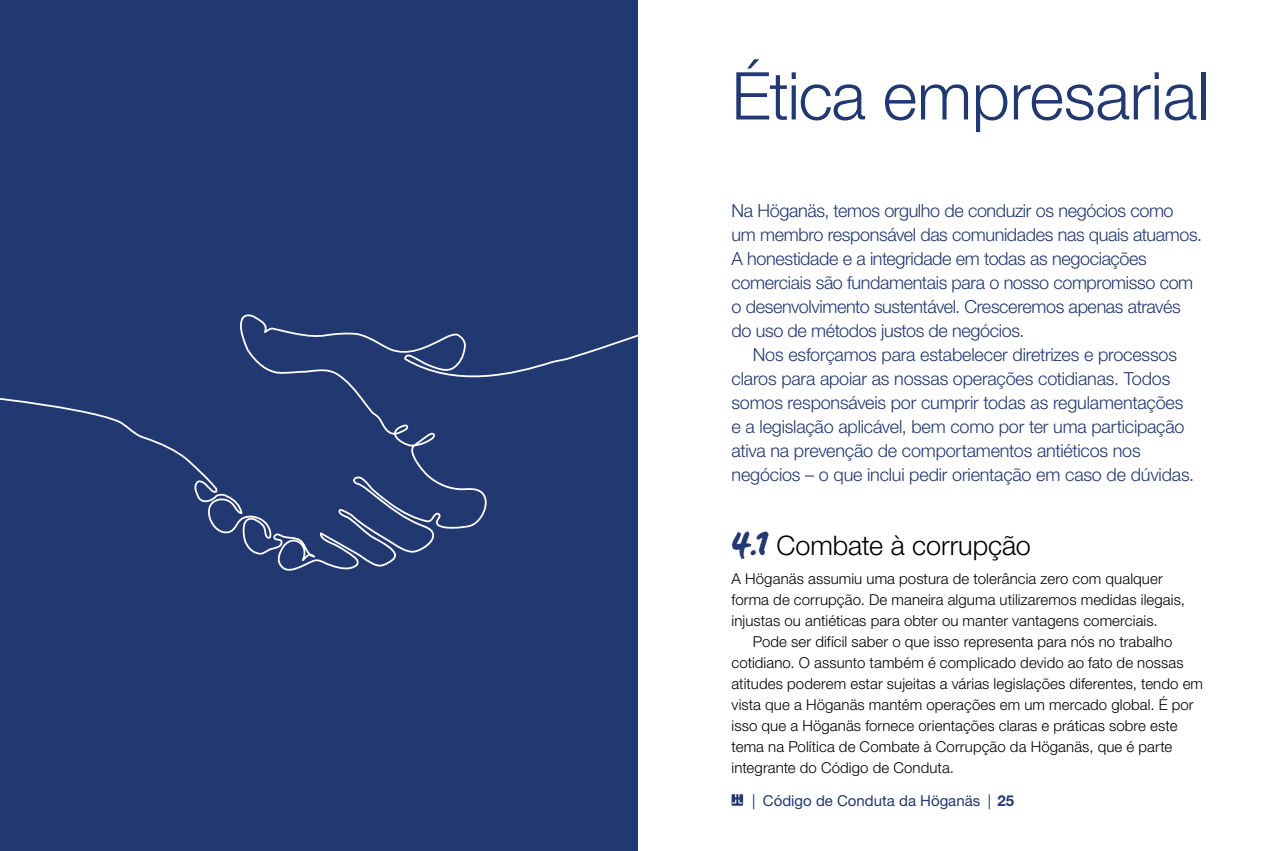
<style>
.page{position:relative;width:1276px;height:851px;background:#fff}
.page>*{position:absolute;margin:0;border:0;box-sizing:border-box;transform-origin:0 0}
.t1{font:300 66px "Helvetica Neue LT Std";color:#213871}
.t2{font:300 27px "Helvetica Neue LT Std";letter-spacing:-.005em;color:#000}
.t3{font:300 18px/24px "Helvetica Neue LT Std";letter-spacing:-.015em;color:#213871}
.t4{font:300 15px/21px "Helvetica Neue LT Std";letter-spacing:.005em;color:#000}
.t5{font:15px "Helvetica Neue LT Std";color:#213871}
.s1{font-family:"Manus";font-weight:400;font-size:48px;color:#213871}
.s2{font-weight:700}
</style>
<div class="page">
<svg style="left:731px;top:794px;width:12px;height:11px"></svg>
<div style="left:0;top:0;width:638px;height:850px;background:#213871"></div>
<svg style="left:0;top:314px;width:638px;height:256px"></svg>
<h1 class="t1" style="left:731px;top:56px;width:479px">Ética empresarial</h1>
<p class="t3" style="left:731px;top:198px;width:472px">Na Höganäs, temos orgulho de conduzir os negócios como um membro responsável das comunidades nas quais atuamos.<br>A honestidade e a integridade em todas as negociações comerciais são fundamentais para o nosso compromisso com o desenvolvimento sustentável. Cresceremos apenas através do uso de métodos justos de negócios.</p>
<p class="t3" style="left:731px;top:342px;width:464px;text-indent:21px">Nos esforçamos para estabelecer diretrizes e processos claros para apoiar as nossas operações cotidianas. Todos somos responsáveis por cumprir todas as regulamentações e a legislação aplicável, bem como por ter uma participação ativa na prevenção de comportamentos antiéticos nos negócios – o que inclui pedir orientação em caso de dúvidas.</p>
<h2 class="t2" style="left:731px;top:528px;width:301px"><span class="s1">4.1</span> Combate à corrupção</h2>
<p class="t4" style="left:731px;top:568px;width:455px">A Höganäs assumiu uma postura de tolerância zero com qualquer forma de corrupção. De maneira alguma utilizaremos medidas ilegais, injustas ou antiéticas para obter ou manter vantagens comerciais.</p>
<p class="t4" style="left:731px;top:631px;width:473px;text-indent:21px">Pode ser difícil saber o que isso representa para nós no trabalho cotidiano. O assunto também é complicado devido ao fato de nossas atitudes poderem estar sujeitas a várias legislações diferentes, tendo em vista que a Höganäs mantém operações em um mercado global. É por isso que a Höganäs fornece orientações claras e práticas sobre este tema na Política de Combate à Corrupção da Höganäs, que é parte integrante do Código de Conduta.</p>
<p class="t5" style="left:752px;top:791px;width:263px">| Código de Conduta da Höganäs | <span class="s2">25</span></p>
</div>
